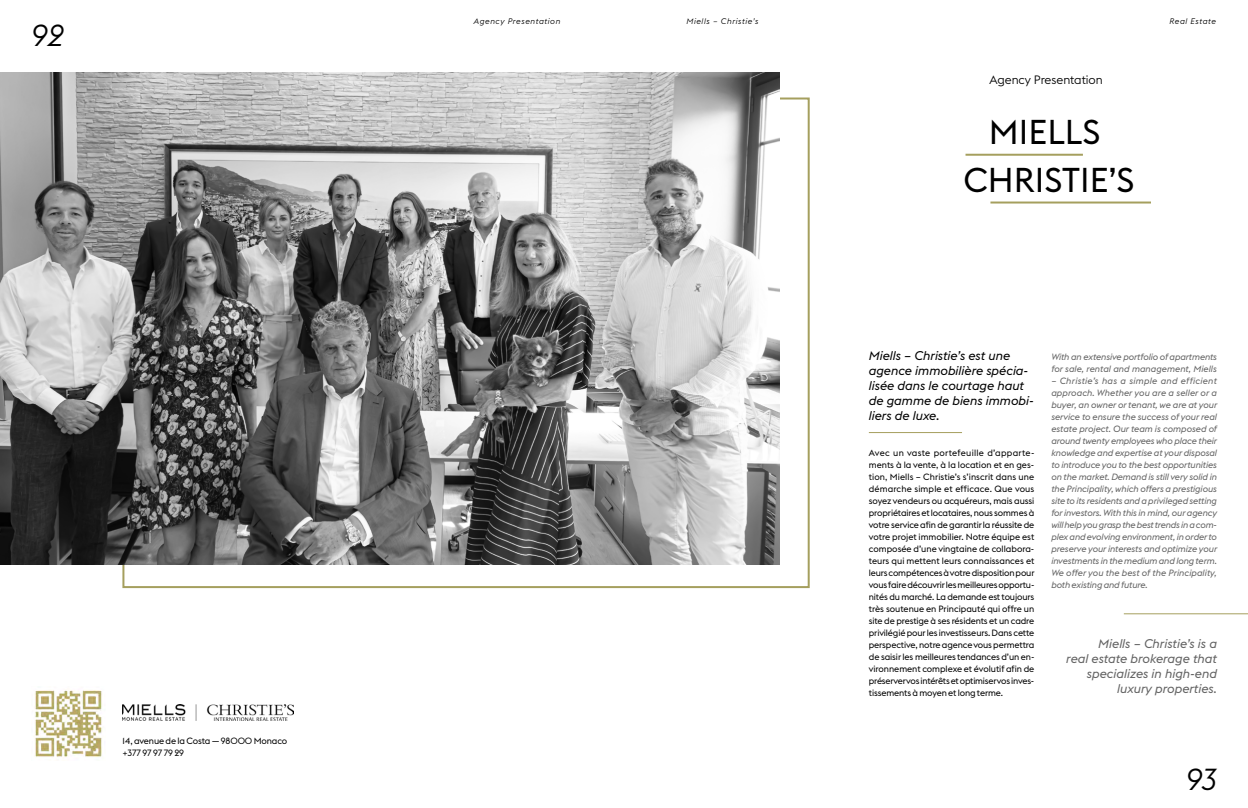
<style>
.page{position:relative;width:1248px;height:808px;background:#fff}
.page>*{position:absolute;margin:0;border:0;box-sizing:border-box;transform-origin:0 0}
.t1{font:34px/48px "Euclid Flex";color:#000;text-align:center}
.t2{font:italic 300 30px "Euclid Flex";color:#000}
.t3{font:italic 12.5px/15px "Euclid Flex";color:#000}
.t4{font:italic 12.5px/15px "Euclid Flex";color:#636363;text-align:right}
.t5{font:300 12px "Euclid Flex";color:#000}
.t6{font:9px/12px "Euclid Flex";letter-spacing:-.015em;color:#000}
.t7{font:italic 9px/12px "Euclid Flex";letter-spacing:-.01em;color:#636363}
.t8{font:italic 300 8px "Euclid Flex";letter-spacing:.075em;color:#000}
</style>
<div class="page">
<img style="left:0;top:72px;width:779px;height:492px">
<img style="left:35px;top:690px;width:68px;height:67px">
<hr style="left:965px;top:154px;width:117px;height:2px;background:#a59f5e">
<hr style="left:990px;top:201px;width:160px;height:2px;background:#a59f5e">
<img style="left:123px;top:704px;width:170px;height:16px">
<hr style="left:868px;top:432px;width:93px;height:1px;background:#a59f5e">
<hr style="left:1123px;top:613px;width:124px;height:1px;background:#a59f5e">
<h2 class="t2" style="left:31px;top:18px;width:34px">92</h2>
<p class="t6" style="left:122px;top:735px;width:166px">14, avenue de la Costa — 98000 Monaco +377 97 97 79 29</p>
<p class="t8" style="left:474px;top:17px;width:88px">Agency Presentation</p>
<p class="t8" style="left:686px;top:17px;width:73px">Miells – Christie’s</p>
<p class="t8" style="left:1169px;top:17px;width:48px">Real Estate</p>
<h3 class="t5" style="left:989px;top:73px;width:115px">Agency Presentation</h3>
<h1 class="t1" style="left:963px;top:108px;width:173px">MIELLS<br>CHRISTIE’S</h1>
<h3 class="t3" style="left:868px;top:348px;width:166px">Miells – Christie’s est une agence immobilière spécia&shy;lisée dans le courtage haut de gamme de biens immobi&shy;liers de luxe.</h3>
<p class="t6" style="left:868px;top:447px;width:167px;text-align:justify">Avec un vaste portefeuille d’apparte&shy;ments à la vente, à la location et en ges&shy;tion, Miells – Christie’s s’inscrit dans une démarche simple et efficace. Que vous soyez vendeurs ou acquéreurs, mais aussi propriétaires et locataires, nous sommes à votre service afin de garantir la réussite de votre projet immobilier. Notre équipe est composée d’une vingtaine de collabora&shy;teurs qui mettent leurs connaissances et leurs compétences à votre disposition pour vous faire découvrir les meilleures opportu&shy;nités du marché. La demande est toujours très soutenue en Principauté qui offre un site de prestige à ses résidents et un cadre privilégié pour les investisseurs. Dans cette perspective, notre agence vous permettra de saisir les meilleures tendances d’un en&shy;vironnement complexe et évolutif afin de préserver vos intérêts et optimiser vos inves&shy;tissements à moyen et long terme.</p>
<p class="t7" style="left:1051px;top:351px;width:167px">With an extensive portfolio of apartments for sale, rental and management, Miells</p>
<p class="t7" style="left:1051px;top:375px;width:167px;text-align:justify">– Christie’s has a simple and efficient approach. Whether you are a seller or a buyer, an owner or tenant, we are at your service to ensure the success of your real estate project. Our team is composed of around twenty employees who place their knowledge and expertise at your disposal to introduce you to the best opportunities on the market. Demand is still very solid in the Principality, which offers a prestigious site to its residents and a privileged setting for investors. With this in mind, our agency will help you grasp the best trends in a com&shy;plex and evolving environment, in order to preserve your interests and optimize your investments in the medium and long term.<br>We offer you the best of the Principality, both existing and future.</p>
<h3 class="t4" style="left:1066px;top:636px;width:152px">Miells – Christie’s is a<br>real estate brokerage that specializes in high-end luxury properties.</h3>
<h2 class="t2" style="left:1185px;top:762px;width:33px">93</h2>
</div>
